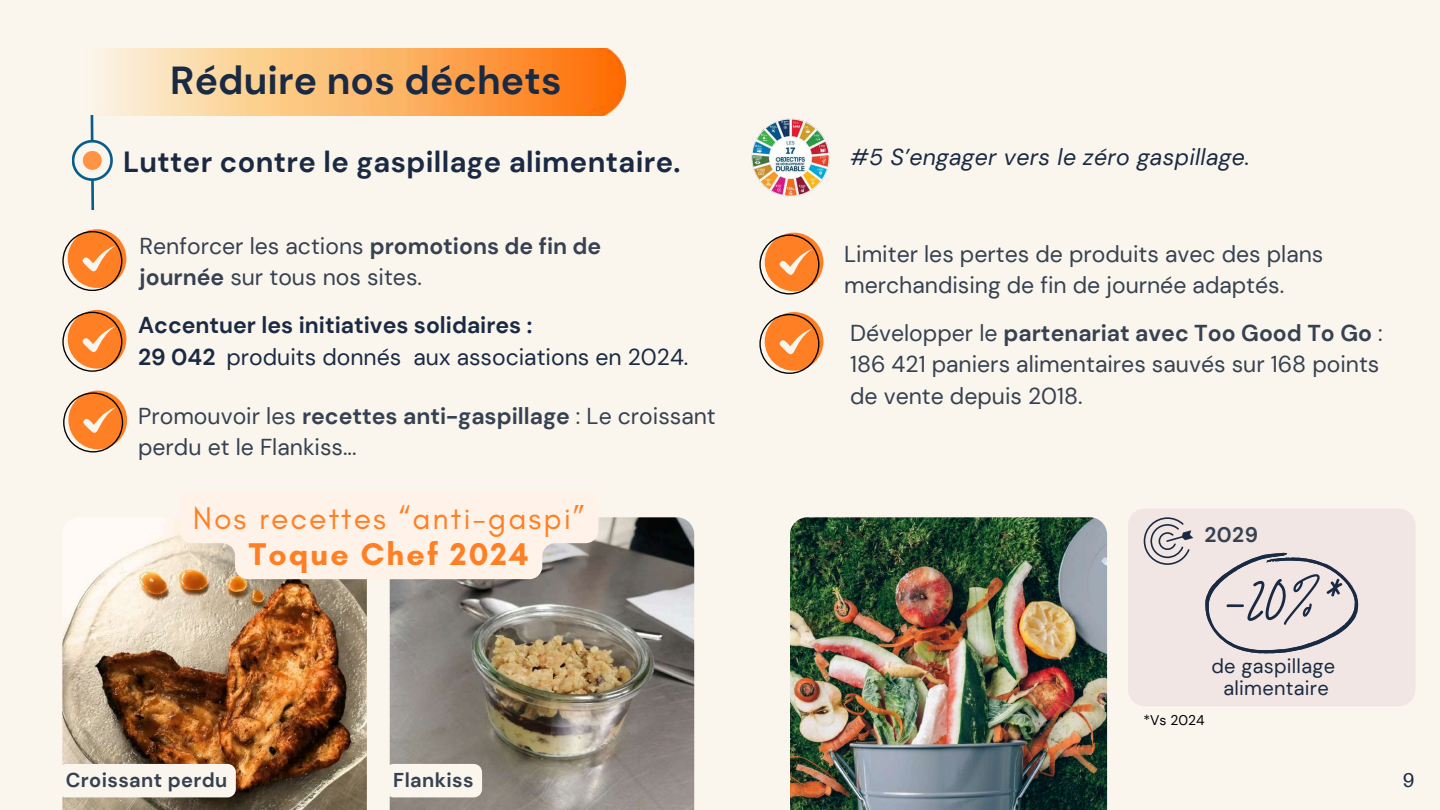
<style>
.page{position:relative;width:1440px;height:810px;background:#fbf6ed}
.page>*{position:absolute;margin:0;border:0;box-sizing:border-box;transform-origin:0 0}
.t1{font:69.7px "Brittany Signature";color:#1a2a43}
.t2{font:700 39px "DM Sans";letter-spacing:.005em;color:#1a2a43}
.t3{font:32px "Glacial Indifference";letter-spacing:.065em;color:#ff8024}
.t4{font:700 32px "Glacial Indifference";letter-spacing:.065em;color:#ff8024}
.t5{font:700 29.1px "DM Sans";letter-spacing:.015em;color:#1a2a43}
.t6{font:23px/31.5px "DM Sans";color:#364151}
.t7{font:700 23px/31.5px "DM Sans";color:#1a2a43}
.t8{font:italic 23px "DM Sans";letter-spacing:.015em;color:#1a2a43}
.t9{font:700 21px "DM Sans";color:#364151}
.t10{font:20px/22.5px "DM Sans";letter-spacing:.015em;color:#1a2a43;text-align:center}
.t11{font:700 20px "DM Sans";letter-spacing:.02em;color:#364151}
.t12{font:20px "Aileron";color:#1a2a43}
.t13{font:14px "DM Sans";color:#000}
.s1{font-weight:700}
.s2{font-weight:400}
</style>
<div class="page">
<img style="left:790px;top:517px;width:317px;height:293px">
<img style="left:101px;top:48px;width:525px;height:68px">
<img style="left:62px;top:518px;width:305px;height:292px">
<img style="left:751px;top:118px;width:79px;height:79px">
<svg style="left:62px;top:229px;width:64px;height:62px"></svg>
<svg style="left:62px;top:310px;width:64px;height:61px"></svg>
<svg style="left:63px;top:391px;width:64px;height:61px"></svg>
<svg style="left:73px;top:115px;width:40px;height:95px"></svg>
<img style="left:390px;top:517px;width:304px;height:293px">
<div style="left:1128px;top:508px;width:287px;height:198px;background:#f1e6e3"></div>
<svg style="left:1144px;top:517px;width:49px;height:48px"></svg>
<svg style="left:1205px;top:553px;width:153px;height:100px"></svg>
<svg style="left:759px;top:312px;width:64px;height:62px"></svg>
<svg style="left:759px;top:233px;width:64px;height:61px"></svg>
<svg style="left:179px;top:517px;width:419px;height:62px"></svg>
<div style="left:58px;top:764px;width:178px;height:33px;background:#fbf6ed;border-radius:8px"></div>
<svg style="left:389px;top:764px;width:93px;height:33px"></svg>
<h2 class="t2" style="left:170px;top:56px;width:393px">Réduire nos déchets</h2>
<p class="t5" style="left:123px;top:144px;width:559px">Lutter contre le gaspillage alimentaire.</p>
<p class="t8" style="left:850px;top:142px;width:401px">#5 S’engager vers le zéro gaspillage.</p>
<p class="t6" style="left:140px;top:230px;width:463px">Renforcer les actions <span class="s1">promotions de fin de journée</span> sur tous nos sites.</p>
<p class="t7" style="left:138px;top:309px;width:552px">Accentuer les initiatives solidaires :<br>29 042 <span class="s2">produits donnés aux associations en 2024.</span></p>
<p class="t6" style="left:850px;top:317px;width:534px">Développer le <span class="s1">partenariat avec Too Good To Go</span> :<br>186 421 paniers alimentaires sauvés sur 168 points de vente depuis 2018.</p>
<p class="t6" style="left:844px;top:238px;width:481px">Limiter les pertes de produits avec des plans merchandising de fin de journée adaptés.</p>
<p class="t6" style="left:138px;top:400px;width:579px">Promouvoir les <span class="s1">recettes anti-gaspillage</span> : Le croissant perdu et le Flankiss...</p>
<h3 class="t3" style="left:193px;top:498px;width:393px">Nos recettes “anti-gaspi”</h3>
<h3 class="t4" style="left:249px;top:534px;width:281px">Toque Chef 2024</h3>
<p class="t11" style="left:66px;top:767px;width:163px">Croissant perdu</p>
<p class="t11" style="left:393px;top:767px;width:82px">Flankiss</p>
<p class="t9" style="left:1205px;top:522px;width:55px">2029</p>
<h1 class="t1" style="left:1223px;top:552px;width:124px">-20%*</h1>
<p class="t13" style="left:1144px;top:711px;width:62px">*Vs 2024</p>
<p class="t10" style="left:1211px;top:655px;width:125px">de gaspillage alimentaire</p>
<p class="t12" style="left:1403px;top:768px;width:13px">9</p>
</div>
